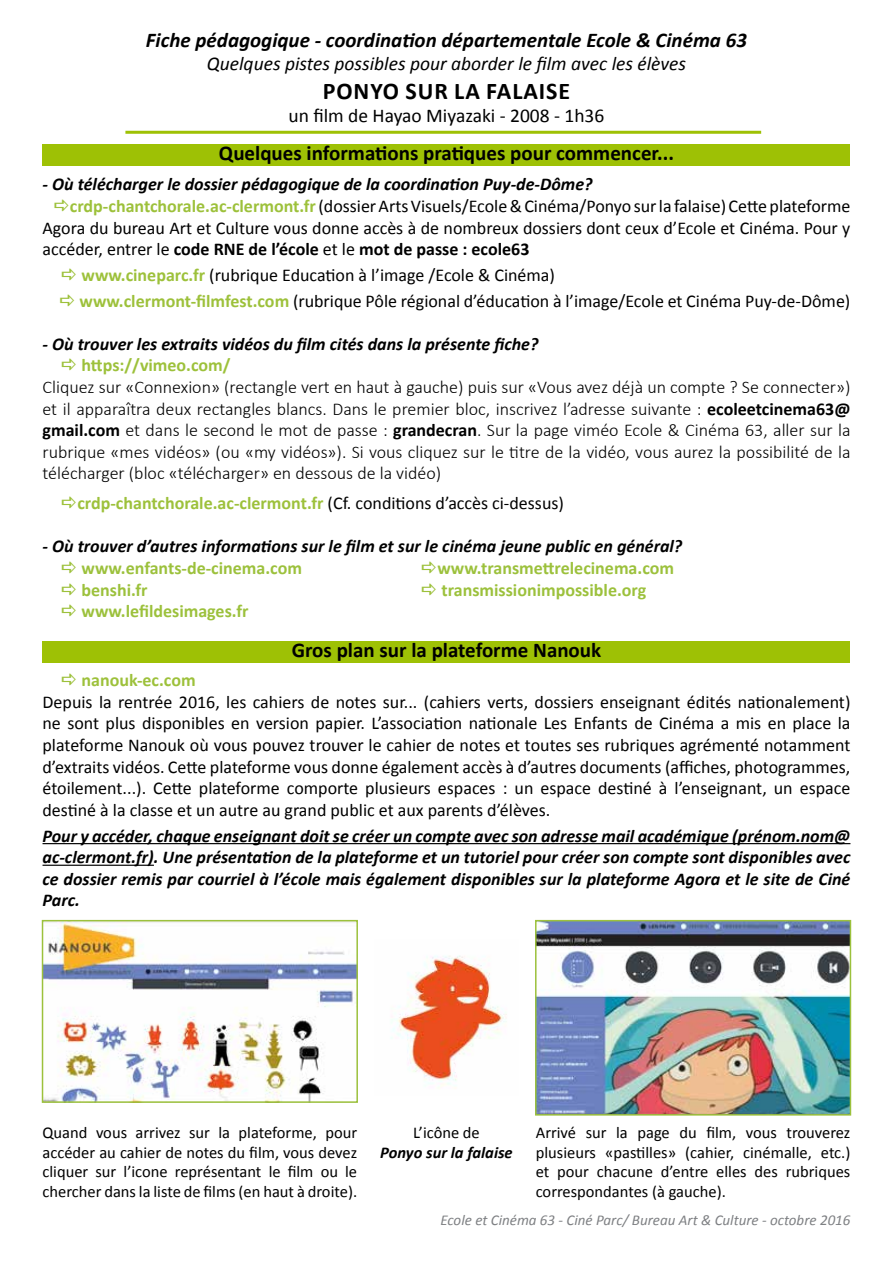
<style>
.page{position:relative;width:893px;height:1263px;background:#fff}
.page>*{position:absolute;margin:0;border:0;box-sizing:border-box;transform-origin:0 0}
.t1{font:700 24px "Calibri";letter-spacing:.04em;color:#000}
.t2{font:700 21px "Calibri";color:#000}
.t3{font:italic 700 21px "Calibri";color:#000}
.t4{font:italic 19.5px "Calibri";color:#000}
.t5{font:19.5px "Calibri";color:#000}
.t6{font:18px/21.6px "Calibri";color:#000}
.t7{font:italic 700 18px/21.6px "Calibri";color:#000;text-align:justify}
.t8{font:300 18px/21.6px "Calibri";color:#000;text-align:justify}
.t9{font:700 18px "Calibri";letter-spacing:.005em;color:#9cc13c}
.t10{font:700 18px "Calibri";color:#9dc13b}
.t11{font:700 18px "Calibri";color:#000}
.t12{font:16.5px/19.8px "Calibri";color:#000;text-align:justify}
.t13{font:italic 700 16.5px "Calibri";color:#000}
.t14{font:italic 15px "Calibri";color:#7e8083}
.s1{font-weight:700;color:#9dc13b}
.s2{font-weight:400}
.s3{font-weight:700}
.s4{font-weight:400;color:#000}
</style>
<div class="page">
<div style="left:43px;top:144px;width:807px;height:22px;background:#9ec105"></div>
<hr style="left:125px;top:131px;width:636px;height:3px;background:#9ec105">
<hr style="left:43px;top:843px;width:807px;height:1px;background:#000">
<hr style="left:43px;top:865px;width:111px;height:1px;background:#000">
<div style="left:43px;top:641px;width:807px;height:22px;background:#9ec105"></div>
<img style="left:45px;top:923px;width:310px;height:177px">
<div style="left:42px;top:920px;width:316px;height:183px;border:2px solid #9cc13c"></div>
<img style="left:391px;top:955px;width:116px;height:131px">
<img style="left:538px;top:923px;width:310px;height:189px">
<div style="left:535px;top:920px;width:316px;height:195px;border:2px solid #9cc13c"></div>
<p class="t3" style="left:146px;top:25px;width:602px">Fiche pédagogique - coordination départementale Ecole &amp; Cinéma 63</p>
<p class="t4" style="left:207px;top:50px;width:481px">Quelques pistes possibles pour aborder le film avec les élèves</p>
<h1 class="t1" style="left:323px;top:74px;width:249px">PONYO SUR LA FALAISE</h1>
<p class="t5" style="left:289px;top:102px;width:317px">un film de Hayao Miyazaki - 2008 - 1h36</p>
<p class="t2" style="left:219px;top:138px;width:457px">Quelques informations pratiques pour commencer...</p>
<p class="t7" style="left:43px;top:173px;width:551px">- Où télécharger le dossier pédagogique de la coordination Puy-de-Dôme?</p>
<p class="t6" style="left:70px;top:195px;width:782px"><span class="s1">crdp-chantchorale.ac-clermont.fr</span> (dossier Arts Visuels/Ecole &amp; Cinéma/Ponyo sur la falaise) Cette plateforme</p>
<p class="t6" style="left:43px;top:216px;width:809px">Agora du bureau Art et Culture vous donne accès à de nombreux dossiers dont ceux d’Ecole et Cinéma. Pour y</p>
<p class="t11" style="left:43px;top:236px;width:488px"><span class="s2">accéder, entrer le</span> code RNE de l’école <span class="s2">et le</span> mot de passe : ecole63</p>
<p class="t6" style="left:80px;top:262px;width:772px;line-height:25.8px"><span class="s1">www.cineparc.fr</span> (rubrique Education à l’image /Ecole &amp; Cinéma)<br><span class="s1">www.clermont-filmfest.com</span> (rubrique Pôle régional d’éducation à l’image/Ecole et Cinéma Puy-de-Dôme)</p>
<p class="t7" style="left:43px;top:332px;width:497px">- Où trouver les extraits vidéos du film cités dans la présente fiche?</p>
<p class="t10" style="left:81px;top:353px;width:151px">https://vimeo.com/</p>
<p class="t8" style="left:43px;top:376px;width:809px">Cliquez sur «Connexion» (rectangle vert en haut à gauche) puis sur «Vous avez déjà un compte ? Se connecter») et il apparaîtra deux rectangles blancs. Dans le premier bloc, inscrivez l’adresse suivante : <span class="s3">ecoleetcinema63@ gmail.com</span> et dans le second le mot de passe : <span class="s3">grandecran</span>. Sur la page viméo Ecole &amp; Cinéma 63, aller sur la rubrique «mes vidéos» (ou «my vidéos»). Si vous cliquez sur le titre de la vidéo, vous aurez la possibilité de la télécharger (bloc «télécharger» en dessous de la vidéo)</p>
<p class="t10" style="left:77px;top:491px;width:488px">crdp-chantchorale.ac-clermont.fr <span class="s4">(Cf. conditions d’accès ci-dessus)</span></p>
<p class="t7" style="left:43px;top:535px;width:641px">- Où trouver d’autres informations sur le film et sur le cinéma jeune public en général?</p>
<p class="t9" style="left:81px;top:555px;width:222px">www.enfants-de-cinema.com</p>
<p class="t9" style="left:437px;top:555px;width:238px">www.transmettrelecinema.com</p>
<p class="t9" style="left:81px;top:577px;width:68px">benshi.fr</p>
<p class="t9" style="left:441px;top:577px;width:206px">transmissionimpossible.org</p>
<p class="t9" style="left:81px;top:598px;width:168px">www.lefildesimages.fr</p>
<p class="t2" style="left:292px;top:635px;width:311px">Gros plan sur la plateforme Nanouk</p>
<p class="t10" style="left:81px;top:667px;width:116px">nanouk-ec.com</p>
<p class="t6" style="left:43px;top:690px;width:809px;text-align:justify">Depuis la rentrée 2016, les cahiers de notes sur... (cahiers verts, dossiers enseignant édités nationalement) ne sont plus disponibles en version papier. L’association nationale Les Enfants de Cinéma a mis en place la plateforme Nanouk où vous pouvez trouver le cahier de notes et toutes ses rubriques agrémenté notamment d’extraits vidéos. Cette plateforme vous donne également accès à d’autres documents (affiches, photogrammes, étoilement...). Cette plateforme comporte plusieurs espaces : un espace destiné à l’enseignant, un espace destiné à la classe et un autre au grand public et aux parents d’élèves.</p>
<p class="t7" style="left:43px;top:824px;width:809px">Pour y accéder, chaque enseignant doit se créer un compte avec son adresse mail académique (prénom.nom@ ac-clermont.fr). Une présentation de la plateforme et un tutoriel pour créer son compte sont disponibles avec ce dossier remis par courriel à l’école mais également disponibles sur la plateforme Agora et le site de Ciné Parc.</p>
<p class="t12" style="left:536px;top:1122px;width:316px">Arrivé sur la page du film, vous trouverez plusieurs «pastilles» (cahier, cinémalle, etc.) et pour chacune d’entre elles des rubriques correspondantes (à gauche).</p>
<p class="t14" style="left:440px;top:1210px;width:412px">Ecole et Cinéma 63 - Ciné Parc/ Bureau Art &amp; Culture - octobre 2016</p>
<p class="t12" style="left:43px;top:1122px;width:316px">Quand vous arrivez sur la plateforme, pour accéder au cahier de notes du film, vous devez cliquer sur l’icone représentant le film ou le chercher dans la liste de films (en haut à droite).</p>
<p class="t12" style="left:413px;top:1122px;width:68px">L’icône de</p>
<p class="t13" style="left:380px;top:1140px;width:134px">Ponyo sur la falaise</p>
</div>
